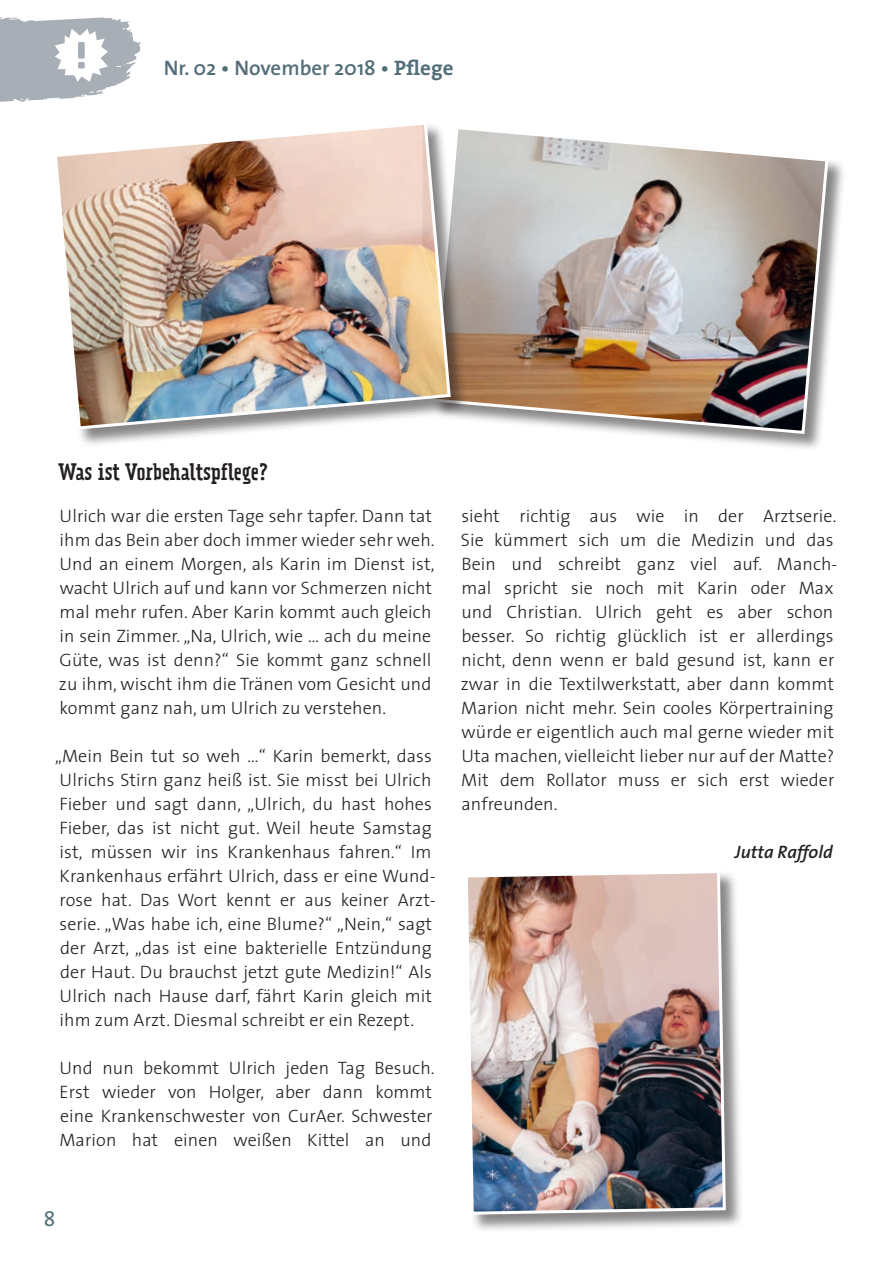
<style>
.page{position:relative;width:893px;height:1263px;background:#fff}
.page>*{position:absolute;margin:0;border:0;box-sizing:border-box;transform-origin:0 0}
.t1{font:600 21px "The Sans";color:#546e79}
.t2{font:21px "Prater Serif OT";letter-spacing:.005em;color:#231f20}
.t3{font:21px "The Sans";color:#546e79}
.t4{font:300 18px/24px "The Sans";letter-spacing:.005em;color:#231f20}
.t5{font:italic 600 18px "The Sans";color:#231f20}
.s1{font-family:"The Serif";font-weight:700}
</style>
<div class="page">
<div style="left:432px;top:127px;width:414px;height:325px;background:#231f20;opacity:.54"></div>
<img style="left:469px;top:127px;width:361px;height:309px">
<div style="left:465px;top:870px;width:279px;height:362px;background:#231f20;opacity:.54"></div>
<img style="left:465px;top:870px;width:262px;height:346px">
<svg style="left:0;top:17px;width:141px;height:85px"></svg>
<div style="left:54px;top:122px;width:415px;height:325px;background:#231f20;opacity:.54"></div>
<img style="left:54px;top:122px;width:398px;height:309px">
<p class="t1" style="left:164px;top:50px;width:291px">Nr. 02 • November 2018 • <span class="s1">Pflege</span></p>
<p class="t2" style="left:58px;top:459px;width:211px">Was ist Vorbehaltspflege?</p>
<p class="t4" style="left:59px;top:503px;width:377px">Ulrich war die ersten Tage sehr tapfer. Dann tat ihm das Bein aber doch immer wieder sehr weh.<br>Und an einem Morgen, als Karin im Dienst ist, wacht Ulrich auf und kann vor Schmerzen nicht mal mehr rufen. Aber Karin kommt auch gleich in sein Zimmer. „Na, Ulrich, wie … ach du meine Güte, was ist denn?“ Sie kommt ganz schnell zu ihm, wischt ihm die Tränen vom Gesicht und kommt ganz nah, um Ulrich zu verstehen.</p>
<p class="t4" style="left:55px;top:743px;width:382px">„Mein Bein tut so weh …“ Karin bemerkt, dass Ulrichs Stirn ganz heiß ist. Sie misst bei Ulrich Fieber und sagt dann, „Ulrich, du hast hohes Fieber, das ist nicht gut. Weil heute Samstag ist, müssen wir ins Krankenhaus fahren.“ Im Krankenhaus erfährt Ulrich, dass er eine Wund&shy;rose hat. Das Wort kennt er aus keiner Arzt&shy;serie. „Was habe ich, eine Blume?“ „Nein,“ sagt der Arzt, „das ist eine bakterielle Entzündung der Haut. Du brauchst jetzt gute Medizin!“ Als Ulrich nach Hause darf, fährt Karin gleich mit ihm zum Arzt. Diesmal schreibt er ein Rezept.</p>
<p class="t4" style="left:59px;top:1055px;width:377px">Und nun bekommt Ulrich jeden Tag Besuch.<br>Erst wieder von Holger, aber dann kommt eine Krankenschwester von CurAer. Schwester Marion hat einen weißen Kittel an und</p>
<p class="t3" style="left:44px;top:1201px;width:13px">8</p>
<p class="t4" style="left:461px;top:503px;width:378px">sieht richtig aus wie in der Arztserie.<br>Sie kümmert sich um die Medizin und das Bein und schreibt ganz viel auf. Manch&shy;mal spricht sie noch mit Karin oder Max und Christian. Ulrich geht es aber schon besser. So richtig glücklich ist er allerdings nicht, denn wenn er bald gesund ist, kann er zwar in die Textilwerkstatt, aber dann kommt Marion nicht mehr. Sein cooles Körpertraining würde er eigentlich auch mal gerne wieder mit Uta machen, vielleicht lieber nur auf der Matte?<br>Mit dem Rollator muss er sich erst wieder anfreunden.</p>
<p class="t5" style="left:735px;top:837px;width:99px">Jutta Raffold</p>
</div>
